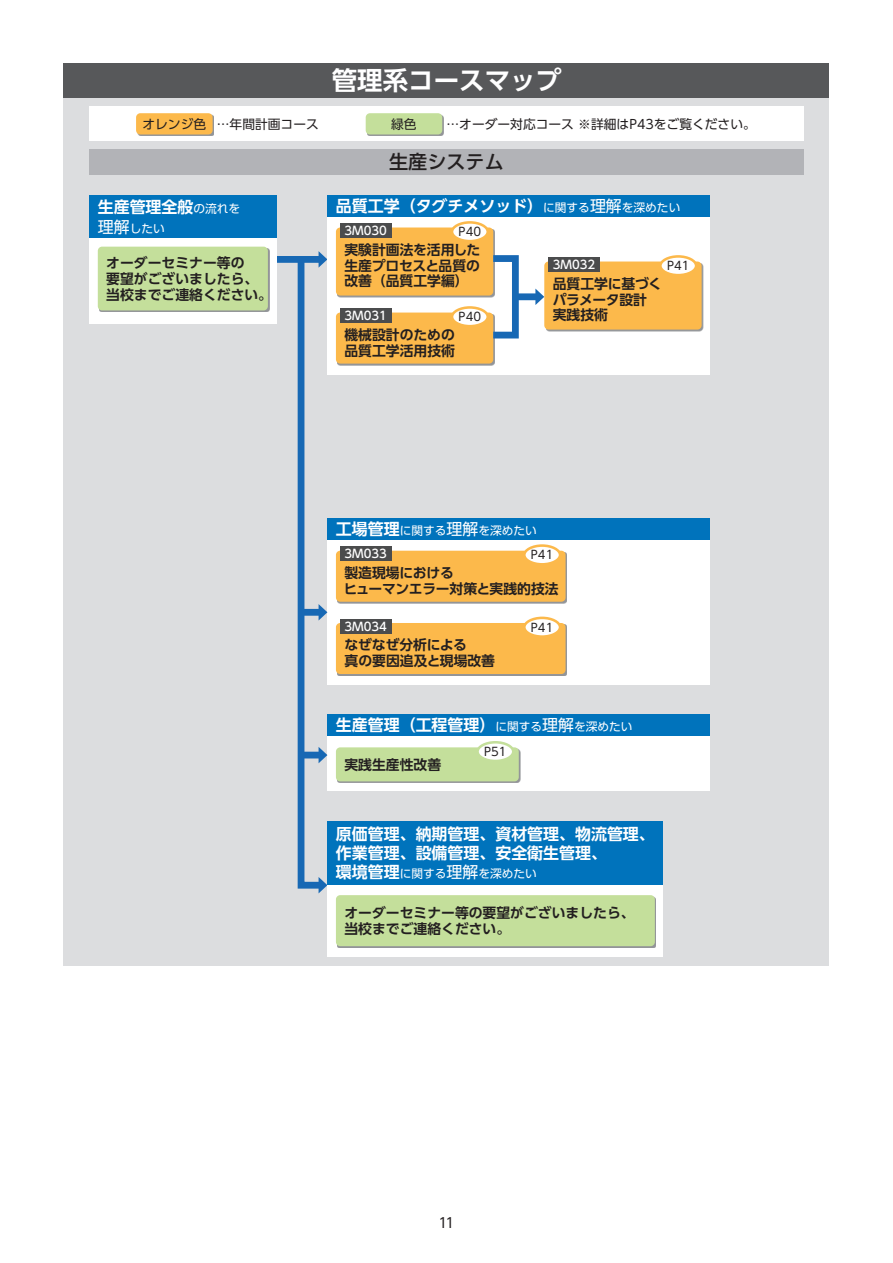
<style>
.page{position:relative;width:893px;height:1263px;background:#fff}
.page>*{position:absolute;margin:0;border:0;box-sizing:border-box;transform-origin:0 0}
.t1{font:700 25.5px "UD Shin Go Pr 6 De";color:#fff}
.t2{font:500 19.2px "UD Shin Go Pr 6";color:#231f20}
.t3{font:700 15.9px/19.2px "UD Shin Go Pr 6 De";color:#fff}
.t4{font:700 13.8px/15.9px "UD Shin Go Pr 6 De";color:#231f20}
.t5{font:13.8px "UD Shin Go Pr 6";color:#231f20}
.t6{font:12.75px "UD Shin Go Pr 6";color:#231f20}
.t7{font:11.7px/22.8px "UD Shin Go Pr 6";color:#fff}
.t8{font:500 11.7px "UD Shin Go Pr 6";color:#fff}
.t9{font:11.7px "UD Shin Go Pr 6";color:#231f20}
.s1{font-family:"UD Shin Go Pr 6";font-weight:400;font-size:11.7px}
.s2{font-size:15.9px}
.s3{font-family:"UD Shin Go Pr 6";font-weight:400}
.s4{font-family:"UD Shin Go Pr 6 De";font-weight:700;font-size:15.9px}
.s5{font-weight:500}
</style>
<div class="page">
<div style="left:64px;top:64px;width:765px;height:901px;background:#dcdddf"></div>
<div style="left:64px;top:64px;width:765px;height:34px;background:#57585a"></div>
<div style="left:89px;top:149px;width:715px;height:25px;background:#b2b3b7"></div>
<div style="left:272px;top:256px;width:49px;height:7px;background:#1768b4"></div>
<div style="left:327px;top:217px;width:383px;height:157px;background:#fff"></div>
<div style="left:327px;top:196px;width:383px;height:21px;background:#0073bc"></div>
<svg style="left:337px;top:338px;width:158px;height:27px"></svg>
<div style="left:336px;top:313px;width:157px;height:51px;background:#fcb94b;border-radius:4px"></div>
<div style="left:340px;top:308px;width:51px;height:15px;background:#4b4c4d"></div>
<div style="left:452px;top:307px;width:36px;height:19px;background:#fff;border-radius:50%"></div>
<div style="left:451px;top:306px;width:38px;height:21px;border:3px solid #fcb94b;border-radius:50%"></div>
<div style="left:336px;top:227px;width:157px;height:69px;background:#fcb94b;border-radius:4px"></div>
<div style="left:340px;top:223px;width:51px;height:15px;background:#4b4c4d"></div>
<div style="left:452px;top:222px;width:36px;height:19px;background:#fff;border-radius:50%"></div>
<div style="left:451px;top:221px;width:38px;height:21px;border:3px solid #fcb94b;border-radius:50%"></div>
<div style="left:546px;top:263px;width:157px;height:68px;background:#939598"></div>
<div style="left:544px;top:261px;width:158px;height:69px;background:#fcb94b;border-radius:4px"></div>
<div style="left:549px;top:257px;width:51px;height:15px;background:#4b4c4d"></div>
<div style="left:660px;top:256px;width:36px;height:19px;background:#fff;border-radius:50%"></div>
<div style="left:659px;top:255px;width:38px;height:21px;border:3px solid #fcb94b;border-radius:50%"></div>
<div style="left:490px;top:255px;width:29px;height:83px;border:7px solid #1768b4"></div>
<div style="left:514px;top:293px;width:24px;height:7px;background:#1768b4"></div>
<svg style="left:535px;top:289px;width:9px;height:16px"></svg>
<div style="left:327px;top:884px;width:336px;height:73px;background:#fff"></div>
<div style="left:327px;top:821px;width:336px;height:63px;background:#0073bc"></div>
<div style="left:337px;top:896px;width:319px;height:52px;background:#9ca298"></div>
<div style="left:336px;top:895px;width:319px;height:51px;background:#c4df9b;border-radius:4px"></div>
<div style="left:89px;top:238px;width:187px;height:85px;background:#fff"></div>
<div style="left:89px;top:196px;width:187px;height:42px;background:#0073bc"></div>
<svg style="left:99px;top:248px;width:171px;height:64px"></svg>
<div style="left:98px;top:247px;width:170px;height:63px;background:#c4df9b;border-radius:4px"></div>
<div style="left:327px;top:540px;width:383px;height:145px;background:#fff"></div>
<div style="left:327px;top:519px;width:383px;height:21px;background:#0073bc"></div>
<div style="left:337px;top:552px;width:230px;height:51px;background:#939598"></div>
<div style="left:336px;top:551px;width:230px;height:51px;background:#fcb94b;border-radius:4px"></div>
<div style="left:340px;top:546px;width:51px;height:15px;background:#4b4c4d"></div>
<div style="left:524px;top:546px;width:36px;height:18px;background:#fff;border-radius:50%"></div>
<div style="left:523px;top:544px;width:38px;height:22px;border:3px solid #fcb94b;border-radius:50%"></div>
<div style="left:337px;top:624px;width:230px;height:51px;background:#939598"></div>
<div style="left:336px;top:623px;width:230px;height:51px;background:#fcb94b;border-radius:4px"></div>
<div style="left:340px;top:619px;width:51px;height:15px;background:#4b4c4d"></div>
<div style="left:524px;top:618px;width:36px;height:19px;background:#fff;border-radius:50%"></div>
<div style="left:523px;top:617px;width:38px;height:21px;border:3px solid #fcb94b;border-radius:50%"></div>
<div style="left:327px;top:736px;width:383px;height:55px;background:#fff"></div>
<div style="left:327px;top:714px;width:383px;height:22px;background:#0073bc"></div>
<div style="left:337px;top:749px;width:183px;height:34px;background:#a6b299"></div>
<div style="left:336px;top:747px;width:183px;height:34px;background:#c4df9b;border-radius:4px"></div>
<div style="left:477px;top:742px;width:36px;height:19px;background:#fff;border-radius:50%"></div>
<div style="left:476px;top:741px;width:38px;height:21px;border:3px solid #c4df9b;border-radius:50%"></div>
<svg style="left:294px;top:251px;width:34px;height:642px"></svg>
<div style="left:89px;top:106px;width:715px;height:34px;background:#fff"></div>
<svg style="left:138px;top:115px;width:76px;height:21px"></svg>
<div style="left:136px;top:113px;width:77px;height:21px;background:#fcb94b;border-radius:4px"></div>
<svg style="left:367px;top:115px;width:77px;height:21px"></svg>
<div style="left:366px;top:113px;width:76px;height:21px;background:#c4df9b;border-radius:4px"></div>
<h1 class="t1" style="left:332px;top:60px;width:231px">管理系コースマップ</h1>
<p class="t6" style="left:142px;top:114px;width:178px">オレンジ色 …年間計画コース</p>
<p class="t6" style="left:391px;top:114px;width:27px">緑色</p>
<p class="t6" style="left:446px;top:114px;width:311px">…オーダー対応コース ※詳細はP43をご覧ください。</p>
<p class="t3" style="left:98px;top:197px;width:144px">生産管理全般<span class="s1">の流れを</span></p>
<p class="t7" style="left:98px;top:216px;width:68px"><span class="s2">理解</span>したい</p>
<p class="t4" style="left:106px;top:255px;width:167px">オーダーセミナー等の<br>要望がございましたら、当校までご連絡ください。</p>
<h2 class="t2" style="left:389px;top:146px;width:116px">生産システム</h2>
<p class="t3" style="left:336px;top:196px;width:346px">品質工学（タグチメソッド）<span class="s1">に関する</span><span class="s3">理解</span><span class="s1">を深めたい</span></p>
<p class="t8" style="left:344px;top:221px;width:44px">3M030</p>
<p class="t4" style="left:344px;top:241px;width:137px;text-align:justify">実験計画法を活用した生産プロセスと品質の改善（品質工学編）</p>
<p class="t9" style="left:459px;top:222px;width:24px">P40</p>
<p class="t8" style="left:344px;top:306px;width:44px">3M031</p>
<p class="t4" style="left:344px;top:326px;width:112px">機械設計のための品質工学活用技術</p>
<p class="t9" style="left:459px;top:307px;width:24px">P40</p>
<p class="t8" style="left:553px;top:255px;width:44px">3M032</p>
<p class="t4" style="left:553px;top:275px;width:111px">品質工学に基づくパラメータ設計実践技術</p>
<p class="t9" style="left:667px;top:256px;width:24px">P41</p>
<p class="t7" style="left:344px;top:519px;width:194px;text-indent:-9px"><span class="s4">工場管理</span>に関する<span class="s2">理解</span>を深めたい<br><span class="s5">3M033</span></p>
<p class="t4" style="left:344px;top:564px;width:216px">製造現場における<br>ヒューマンエラー対策と実践的技法</p>
<p class="t9" style="left:531px;top:545px;width:24px">P41</p>
<p class="t8" style="left:344px;top:617px;width:44px">3M034</p>
<p class="t4" style="left:344px;top:636px;width:152px">なぜなぜ分析による<br>真の要因追及と現場改善</p>
<p class="t9" style="left:531px;top:618px;width:24px">P41</p>
<p class="t3" style="left:336px;top:715px;width:298px">生産管理（工程管理）<span class="s1">に関する</span><span class="s3">理解</span><span class="s1">を深めたい</span></p>
<p class="t4" style="left:344px;top:756px;width:98px">実践生産性改善</p>
<p class="t9" style="left:484px;top:742px;width:24px">P51</p>
<p class="t3" style="left:336px;top:823px;width:320px">原価管理、納期管理、資材管理、物流管理、作業管理、設備管理、安全衛生管理、</p>
<p class="t7" style="left:336px;top:862px;width:202px"><span class="s4">環境管理</span>に関する<span class="s2">理解</span>を深めたい</p>
<p class="t4" style="left:344px;top:904px;width:292px">オーダーセミナー等の要望がございましたら、当校までご連絡ください。</p>
<p class="t5" style="left:438px;top:1212px;width:18px">11</p>
</div>
